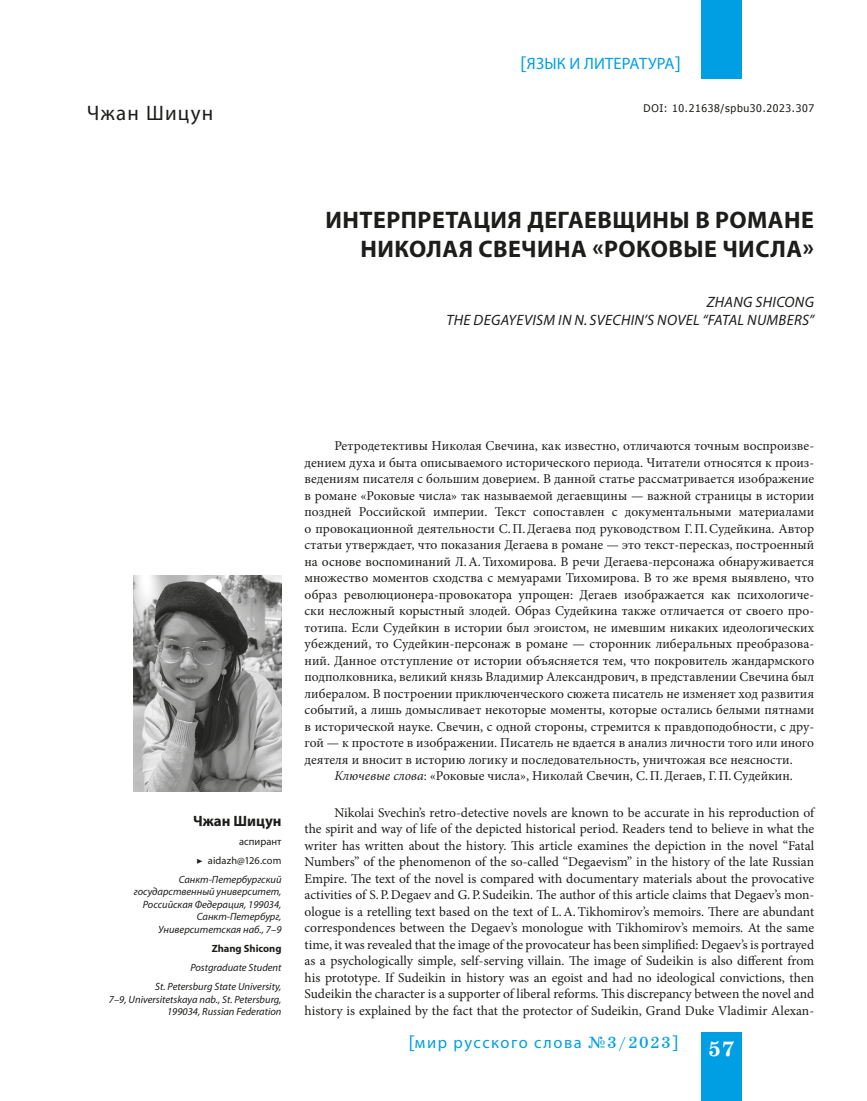
<style>
.page{position:relative;width:867px;height:1101px;background:#fff}
.page>*{position:absolute;margin:0;border:0;box-sizing:border-box;transform-origin:0 0}
.t1{font:700 24px/28.8px "Myriad Pro";letter-spacing:.02em;color:#1d1d1b;text-align:right}
.t2{font:21px "Myriad Pro";letter-spacing:.06em;color:#1d1d1b}
.t3{font:700 21px "School Book AC";color:#fff}
.t4{font:16.5px "Myriad Pro";letter-spacing:.09em;color:#009fe3}
.t5{font:16.5px "Myriad Pro";letter-spacing:.01em;color:#009fe3}
.t6{font:italic 15px/18px "Myriad Pro";letter-spacing:.02em;color:#1d1d1b;text-align:right}
.t7{font:700 15px "Myriad Pro";color:#1d1d1b}
.t8{font:13.5px/16.5px "Minion Pro";color:#1d1d1b;text-align:justify}
.t9{font:italic 10.5px/12.6px "Myriad Pro";color:#1d1d1b;text-align:right}
.t10{font:10.5px/19px "Myriad Pro";color:#1d1d1b;text-align:right}
.t11{font:10.5px "Tahoma";letter-spacing:.06em;color:#1d1d1b}
.t12{font:700 10.5px "Myriad Pro";color:#1d1d1b}
.s1{font-family:"Tahoma"}
.s2{font-family:"Minion Pro"}
.s3{font-style:italic}
.s4{font-family:"School Book AC"}
</style>
<div class="page">
<div style="left:701px;top:1032px;width:40px;height:68px;background:#009fe3"></div>
<div style="left:701px;top:0;width:41px;height:79px;background:#009fe3"></div>
<img style="left:133px;top:576px;width:148px;height:215px">
<p class="t5" style="left:520px;top:54px;width:162px"><span class="s1">[</span>ЯЗЫК И ЛИТЕРАТУРА<span class="s1">]</span></p>
<h2 class="t2" style="left:87px;top:100px;width:128px">Чжан Шицун</h2>
<p class="t11" style="left:643px;top:101px;width:172px">DOI: 10.21638/spbu30.2023.307</p>
<h1 class="t1" style="left:325px;top:205px;width:490px">ИНТЕРПРЕТАЦИЯ ДЕГАЕВЩИНЫ В РОМАНЕ<br>НИКОЛАЯ СВЕЧИНА «РОКОВЫЕ ЧИСЛА»</h1>
<p class="t6" style="left:446px;top:292px;width:369px">ZHANG SHICONG<br>THE DEGAYEVISM IN N. SVECHIN’S NOVEL “FATAL NUMBERS”</p>
<p class="t7" style="left:193px;top:810px;width:90px">Чжан Шицун</p>
<p class="t10" style="left:179px;top:831px;width:104px">аспирант<br><span class="s2">▶</span> aidazh@126.com<br><span class="s3">Санкт-Петербургский</span></p>
<p class="t9" style="left:134px;top:885px;width:149px">государственный университет,<br>Российская Федерация, 199034,<br>Санкт-Петербург,<br>Университетская наб., 7–9</p>
<p class="t12" style="left:212px;top:941px;width:71px">Zhang Shicong</p>
<p class="t9" style="left:155px;top:957px;width:128px;line-height:18.9px">Postgraduate Student<br>St. Petersburg State University,</p>
<p class="t9" style="left:109px;top:992px;width:174px">7–9, Universitetskaya nab., St. Petersburg,<br>199034, Russian Federation</p>
<p class="t8" style="left:334px;top:438px;width:481px">Ретродетективы Николая Свечина, как известно, отличаются точным воспроизве-</p>
<p class="t8" style="left:304px;top:454px;width:511px">дением духа и быта описываемого исторического периода. Читатели относятся к произ-</p>
<p class="t8" style="left:304px;top:471px;width:511px">ведениям писателя с большим доверием. В данной статье рассматривается изображение</p>
<p class="t8" style="left:304px;top:487px;width:511px">в романе «Роковые числа» так называемой дегаевщины — важной страницы в истории</p>
<p class="t8" style="left:304px;top:504px;width:511px">поздней Российской империи. Текст сопоставлен с документальными материалами</p>
<p class="t8" style="left:304px;top:520px;width:511px">о провокационной деятельности С.П.Дегаева под руководством Г.П.Судейкина. Автор</p>
<p class="t8" style="left:304px;top:537px;width:511px">статьи утверждает, что показания Дегаева в романе — это текст-пересказ, построенный</p>
<p class="t8" style="left:304px;top:553px;width:511px">на основе воспоминаний Л.А.Тихомирова. В речи Дегаева-персонажа обнаруживается</p>
<p class="t8" style="left:304px;top:570px;width:511px">множество моментов сходства с мемуарами Тихомирова. В то же время выявлено, что</p>
<p class="t8" style="left:304px;top:586px;width:511px">образ революционера-провокатора упрощен: Дегаев изображается как психологиче-</p>
<p class="t8" style="left:304px;top:603px;width:511px">ски неcложный корыстный злодей. Образ Судейкина также отличается от своего про-</p>
<p class="t8" style="left:304px;top:619px;width:511px">тотипа. Если Судейкин в истории был эгоистом, не имевшим никаких идеологических</p>
<p class="t8" style="left:304px;top:636px;width:511px">убеждений, то Судейкин-персонаж в романе — сторонник либеральных преобразова-</p>
<p class="t8" style="left:304px;top:652px;width:511px">ний. Данное отступление от истории объясняется тем, что покровитель жандармского</p>
<p class="t8" style="left:304px;top:669px;width:511px">подполковника, великий князь Владимир Александрович, в представлении Свечина был</p>
<p class="t8" style="left:304px;top:685px;width:511px">либералом. В построении приключенческого сюжета писатель не изменяет ход развития</p>
<p class="t8" style="left:304px;top:702px;width:511px">событий, а лишь домысливает некоторые моменты, которые остались белыми пятнами</p>
<p class="t8" style="left:304px;top:718px;width:511px">в исторической науке. Свечин, с одной стороны, стремится к правдоподобности, с дру-</p>
<p class="t8" style="left:304px;top:735px;width:511px">гой — к простоте в изображении. Писатель не вдается в анализ личности того или иного</p>
<p class="t8" style="left:304px;top:751px;width:490px">деятеля и вносит в историю логику и последовательность, уничтожая все неясности.</p>
<p class="t8" style="left:334px;top:768px;width:460px"><span class="s3">Ключевые слова</span>: «Роковые числа», Николай Свечин, С.П.Дегаев, Г.П.Судейкин.</p>
<p class="t8" style="left:304px;top:804px;width:511px;text-indent:30px">Nikolai Svechin’s retro-detective novels are known to be accurate in his reproduction of the spirit and way of life of the depicted historical period. Readers tend to believe in what the writer has written about the history. This article examines the depiction in the novel “Fatal Numbers” of the phenomenon of the so-called “Degaevism” in the history of the late Russian Empire. The text of the novel is compared with documentary materials about the provocative activities of S.P.Degaev and G.P. Sudeikin. The author of this article claims that Degaev’s mon&shy;ologue is a retelling text based on the text of L.A.Tikhomirov’s memoirs. There are abundant correspondences between the Degaev’s monologue with Tikhomirov’s memoirs. At the same time, it was revealed that the image of the provocateur has been simplified: Degaev’s is portrayed as a psychologically simple, self-serving villain. The image of Sudeikin is also different from his prototype. If Sudeikin in history was an egoist and had no ideological convictions, then Sudeikin the character is a supporter of liberal reforms. This discrepancy between the novel and history is explained by the fact that the protector of Sudeikin, Grand Duke Vladimir Alexan-</p>
<p class="t4" style="left:408px;top:1032px;width:271px"><span class="s1">[</span>мир русского слова <span class="s4">¹3/2023</span><span class="s1">]</span></p>
<h2 class="t3" style="left:708px;top:1037px;width:28px">57</h2>
</div>
